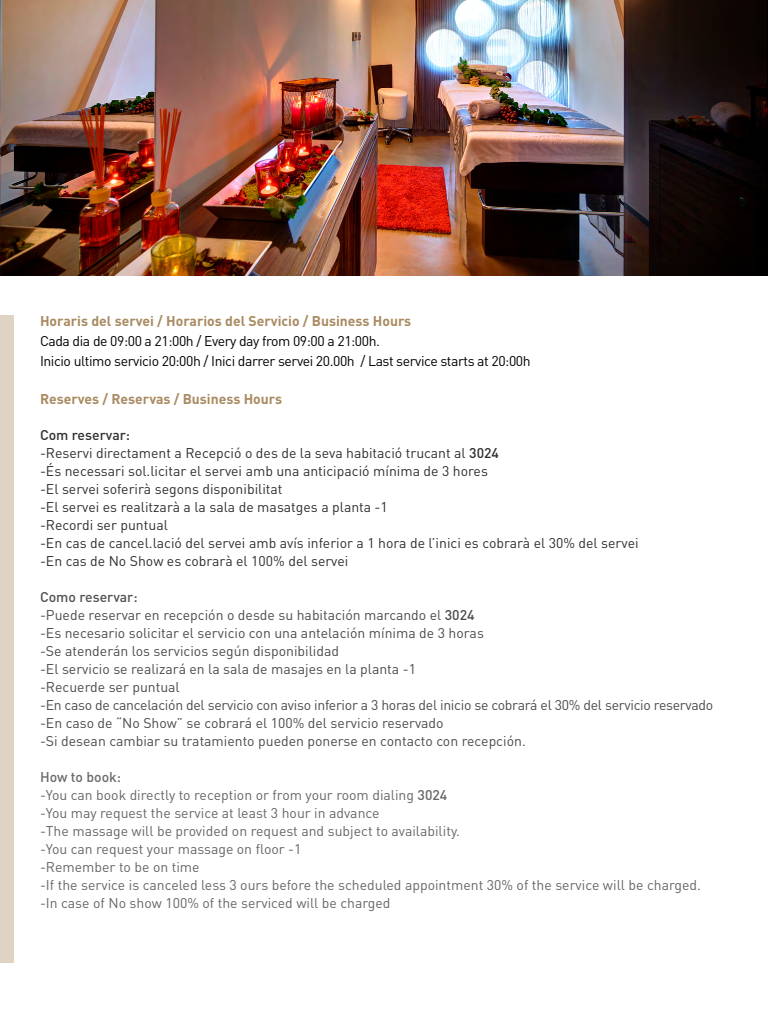
<style>
.page{position:relative;width:768px;height:1024px;background:#fff}
.page>*{position:absolute;margin:0;border:0;box-sizing:border-box;transform-origin:0 0}
.t1{font:14px/18px "DIN Pro";color:#4b4b4b}
.t2{font:14px/18px "DIN Pro";color:#2f2f2f}
.t3{font:14px/18px "DIN Pro";color:#666}
.t4{font:14px/20px "DIN Pro";letter-spacing:-.03em;color:#000}
.t5{font:700 14px "DIN Pro";color:#a98a61}
.s1{font-weight:500}
.s2{font-weight:500;color:#515152}
.s3{font-weight:500;color:#6b6b6c}
</style>
<div class="page">
<div style="left:0;top:315px;width:14px;height:648px;background:#dfd3c4"></div>
<img style="left:0;top:0;width:768px;height:276px">
<p class="t5" style="left:40px;top:311px;width:373px">Horaris del servei / Horarios del Servicio / Business Hours</p>
<p class="t4" style="left:40px;top:330px;width:492px">Cada dia de 09:00 a 21:00h / Every day from 09:00 a 21:00h.<br>Inicio ultimo servicio 20:00h / Inici darrer servei 20.00h / Last service starts at 20:00h</p>
<p class="t5" style="left:40px;top:389px;width:244px">Reserves / Reservas / Business Hours</p>
<p class="t2" style="left:40px;top:425px;width:600px"><span class="s1">Com reservar:<br></span>-Reservi directament a Recepció o des de la seva habitació trucant al <span class="s1">3024<br></span>-És necessari sol.licitar el servei amb una anticipació mínima de 3 hores<br>-El servei soferirà segons disponibilitat<br>-El servei es realitzarà a la sala de masatges a planta -1<br>-Recordi ser puntual<br>-En cas de cancel.lació del servei amb avís inferior a 1 hora de l’inici es cobrarà el 30% del servei -En cas de No Show es cobrarà el 100% del servei</p>
<p class="t1" style="left:40px;top:587px;width:675px"><span class="s2">Como reservar:<br></span>-Puede reservar en recepción o desde su habitación marcando el <span class="s1">3024<br></span>-Es necesario solicitar el servicio con una antelación mínima de 3 horas<br>-Se atenderán los servicios según disponibilidad<br>-El servicio se realizará en la sala de masajes en la planta -1<br>-Recuerde ser puntual<br>-En caso de cancelación del servicio con aviso inferior a 3 horas del inicio se cobrará el 30% del servicio reservado -En caso de “No Show” se cobrará el 100% del servicio reservado<br>-Si desean cambiar su tratamiento pueden ponerse en contacto con recepción.</p>
<p class="t3" style="left:40px;top:767px;width:662px"><span class="s3">How to book:<br></span>-You can book directly to reception or from your room dialing <span class="s1">3024<br></span>-You may request the service at least 3 hour in advance<br>-The massage will be provided on request and subject to availability.<br>-You can request your massage on floor -1<br>-Remember to be on time<br>-If the service is canceled less 3 ours before the scheduled appointment 30% of the service will be charged. -In case of No show 100% of the serviced will be charged</p>
</div>
